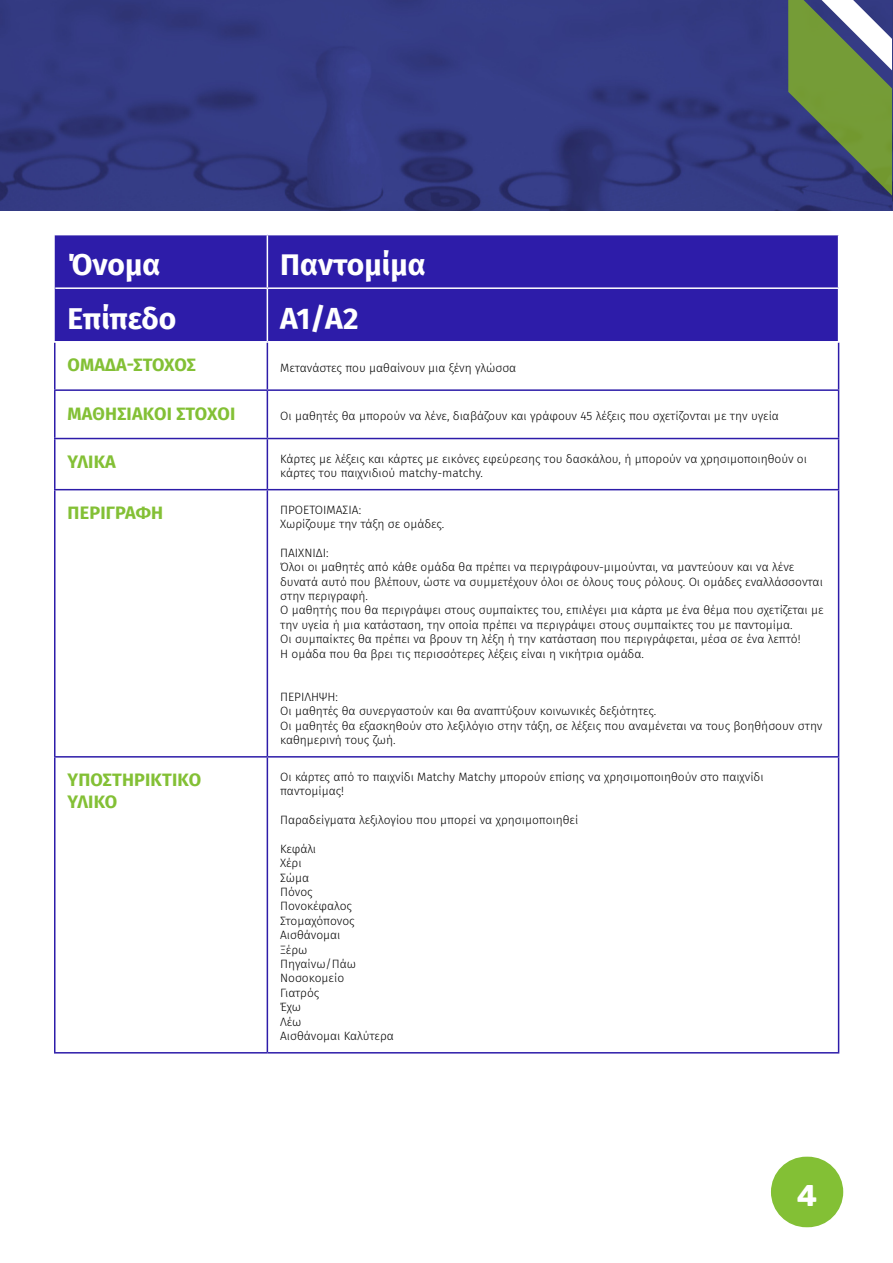
<style>
.page{position:relative;width:893px;height:1263px;background:#fff}
.page>*{position:absolute;margin:0;border:0;box-sizing:border-box;transform-origin:0 0}
.t1{font:700 30px "Fira Sans";color:#fff}
.t2{font:700 30px "Rubik";color:#fff}
.t3{font:700 18px/21.6px "Fira Sans";letter-spacing:.01em;color:#83c035}
.t4{font:300 12px/14.4px "Fira Sans";color:#000}
</style>
<div class="page">
<div style="left:771px;top:1157px;width:72px;height:70px;background:#83c035;border-radius:35px"></div>
<img style="left:0;top:0;width:788px;height:210px">
<svg style="left:788px;top:0;width:104px;height:211px;background:#657b64"></svg>
<div style="left:55px;top:235px;width:783px;height:106px;background:#2d1ca9"></div>
<hr style="left:55px;top:287px;width:212px;height:2px;background:#fff">
<hr style="left:267px;top:287px;width:572px;height:2px;background:#fff">
<hr style="left:54px;top:389px;width:213px;height:2px;background:#2d1ca9">
<hr style="left:267px;top:389px;width:572px;height:2px;background:#2d1ca9">
<hr style="left:54px;top:438px;width:213px;height:1px;background:#2d1ca9">
<hr style="left:267px;top:438px;width:572px;height:1px;background:#2d1ca9">
<hr style="left:54px;top:489px;width:213px;height:1px;background:#2d1ca9">
<hr style="left:267px;top:489px;width:572px;height:1px;background:#2d1ca9">
<hr style="left:54px;top:756px;width:213px;height:1px;background:#2d1ca9">
<hr style="left:267px;top:756px;width:572px;height:1px;background:#2d1ca9">
<hr style="left:838px;top:342px;width:1px;height:47px;background:#2d1ca9">
<hr style="left:838px;top:391px;width:1px;height:47px;background:#2d1ca9">
<hr style="left:838px;top:439px;width:1px;height:50px;background:#2d1ca9">
<hr style="left:838px;top:490px;width:1px;height:266px;background:#2d1ca9">
<hr style="left:838px;top:757px;width:1px;height:295px;background:#2d1ca9">
<hr style="left:267px;top:1052px;width:572px;height:1px;background:#2d1ca9">
<hr style="left:267px;top:235px;width:1px;height:52px;background:#fff">
<hr style="left:267px;top:289px;width:1px;height:52px;background:#fff">
<hr style="left:54px;top:342px;width:2px;height:47px;background:#2d1ca9">
<hr style="left:267px;top:342px;width:1px;height:47px;background:#2d1ca9">
<hr style="left:54px;top:391px;width:2px;height:47px;background:#2d1ca9">
<hr style="left:267px;top:391px;width:1px;height:47px;background:#2d1ca9">
<hr style="left:54px;top:439px;width:2px;height:50px;background:#2d1ca9">
<hr style="left:267px;top:439px;width:1px;height:50px;background:#2d1ca9">
<hr style="left:54px;top:490px;width:2px;height:266px;background:#2d1ca9">
<hr style="left:267px;top:490px;width:1px;height:266px;background:#2d1ca9">
<hr style="left:54px;top:757px;width:2px;height:295px;background:#2d1ca9">
<hr style="left:267px;top:757px;width:1px;height:295px;background:#2d1ca9">
<hr style="left:54px;top:1052px;width:213px;height:1px;background:#2d1ca9">
<h1 class="t1" style="left:68px;top:240px;width:95px">Όνομα</h1>
<h1 class="t1" style="left:280px;top:240px;width:147px">Παντομίμα</h1>
<h1 class="t1" style="left:68px;top:293px;width:110px">Επίπεδο</h1>
<h1 class="t1" style="left:280px;top:293px;width:80px">A1/A2</h1>
<h2 class="t3" style="left:68px;top:353px;width:130px">ΟΜΆΔΑ-ΣΤΌΧΟΣ</h2>
<p class="t4" style="left:280px;top:360px;width:238px">Μετανάστες που μαθαίνουν μια ξένη γλώσσα</p>
<h2 class="t3" style="left:68px;top:401px;width:169px">ΜΑΘΗΣΙΑΚΟΊ ΣΤΌΧΟΙ</h2>
<p class="t4" style="left:280px;top:408px;width:500px">Οι μαθητές θα μπορούν να λένε, διαβάζουν και γράφουν 45 λέξεις που σχετίζονται με την υγεία</p>
<h2 class="t3" style="left:68px;top:450px;width:50px">ΥΛΙΚΆ</h2>
<p class="t4" style="left:280px;top:451px;width:528px">Κάρτες με λέξεις και κάρτες με εικόνες εφεύρεσης του δασκάλου, ή μπορούν να χρησιμοποιηθούν οι κάρτες του παιχνιδιού matchy-matchy.</p>
<h2 class="t3" style="left:68px;top:501px;width:95px">ΠΕΡΙΓΡΑΦΉ</h2>
<p class="t4" style="left:280px;top:502px;width:166px">ΠΡΟΕΤΟΙΜΑΣΙΑ:<br>Χωρίζουμε την τάξη σε ομάδες.</p>
<p class="t4" style="left:280px;top:545px;width:545px">ΠΑΙΧΝΙΔΙ:<br>Όλοι οι μαθητές από κάθε ομάδα θα πρέπει να περιγράφουν-μιμούνται, να μαντεύουν και να λένε δυνατά αυτό που βλέπουν, ώστε να συμμετέχουν όλοι σε όλους τους ρόλους. Οι ομάδες εναλλάσσονται στην περιγραφή.<br>Ο μαθητής που θα περιγράψει στους συμπαίκτες του, επιλέγει μια κάρτα με ένα θέμα που σχετίζεται με την υγεία ή μια κατάσταση, την οποία πρέπει να περιγράψει στους συμπαίκτες του με παντομίμα.<br>Οι συμπαίκτες θα πρέπει να βρουν τη λέξη ή την κατάσταση που περιγράφεται, μέσα σε ένα λεπτό!<br>Η ομάδα που θα βρει τις περισσότερες λέξεις είναι η νικήτρια ομάδα.</p>
<p class="t4" style="left:280px;top:689px;width:544px">ΠΕΡΙΛΗΨΗ:<br>Οι μαθητές θα συνεργαστούν και θα αναπτύξουν κοινωνικές δεξιότητες.<br>Οι μαθητές θα εξασκηθούν στο λεξιλόγιο στην τάξη, σε λέξεις που αναμένεται να τους βοηθήσουν στην καθημερινή τους ζωή.</p>
<h2 class="t3" style="left:68px;top:768px;width:134px">ΥΠΟΣΤΗΡΙΚΤΙΚΌ<br>ΥΛΙΚΌ</h2>
<p class="t4" style="left:280px;top:769px;width:485px">Οι κάρτες από το παιχνίδι Matchy Matchy μπορούν επίσης να χρησιμοποιηθούν στο παιχνίδι παντομίμας!</p>
<p class="t4" style="left:280px;top:812px;width:300px">Παραδείγματα λεξιλογίου που μπορεί να χρησιμοποιηθεί</p>
<p class="t4" style="left:280px;top:841px;width:115px">Κεφάλι<br>Χέρι<br>Σώμα<br>Πόνος<br>Πονοκέφαλος<br>Στομαχόπονος<br>Αισθάνομαι<br>Ξέρω<br>Πηγαίνω/Πάω<br>Νοσοκομείο<br>Γιατρός<br>Έχω<br>Λέω<br>Αισθάνομαι Καλύτερα</p>
<h1 class="t2" style="left:797px;top:1179px;width:22px">4</h1>
</div>
